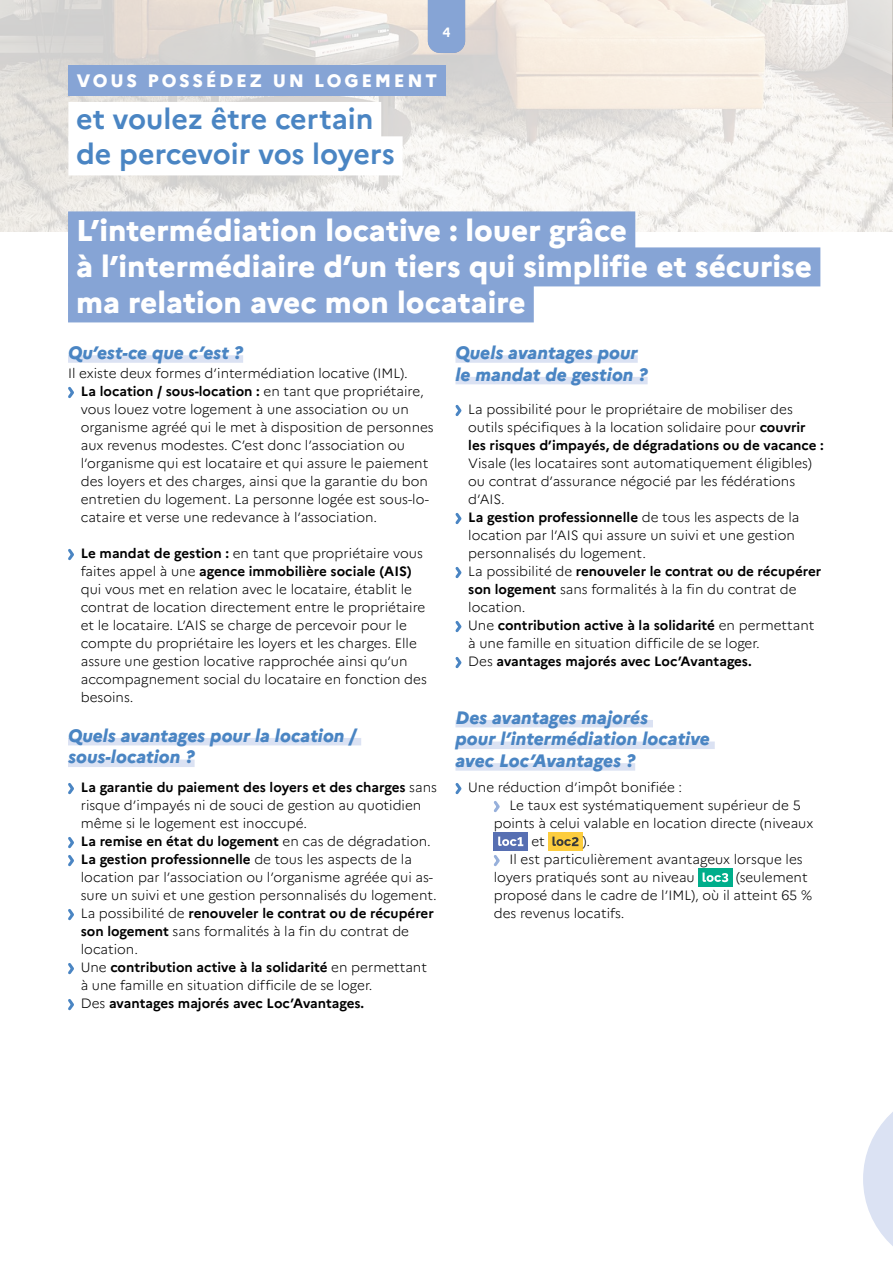
<style>
.page{position:relative;width:893px;height:1263px;background:#fff}
.page>*{position:absolute;margin:0;border:0;box-sizing:border-box;transform-origin:0 0}
.t1{font:800 30px/36px "Marianne";color:#fff}
.t2{font:700 28.65px/34.3px "Marianne";color:#4a85c3}
.t3{font:italic 800 18px/21.6px "Marianne";color:#4a85c3}
.t4{font:800 18px "Marianne";letter-spacing:.15em;color:#fff}
.t5{font:300 13.5px/18px "Marianne";color:#000}
.t6{font:700 13.5px "Marianne";color:#fff}
.s1{font-weight:700}
</style>
<div class="page">
<img style="left:0;top:0;width:893px;height:232px">
<div style="left:68px;top:211px;width:567px;height:39px;background:#86a4d5"></div>
<div style="left:68px;top:247px;width:752px;height:39px;background:#86a4d5"></div>
<div style="left:68px;top:283px;width:466px;height:39px;background:#86a4d5"></div>
<div style="left:68px;top:355px;width:175px;height:8px;background:#dbe2f3"></div>
<div style="left:68px;top:738px;width:293px;height:7px;background:#dbe2f3"></div>
<div style="left:68px;top:759px;width:127px;height:8px;background:#dbe2f3"></div>
<svg style="left:68px;top:386px;width:6px;height:13px"></svg>
<svg style="left:68px;top:548px;width:6px;height:13px"></svg>
<svg style="left:68px;top:783px;width:6px;height:12px"></svg>
<svg style="left:68px;top:837px;width:6px;height:30px"></svg>
<svg style="left:68px;top:909px;width:6px;height:12px"></svg>
<svg style="left:68px;top:963px;width:6px;height:12px"></svg>
<svg style="left:68px;top:999px;width:6px;height:12px"></svg>
<div style="left:455px;top:355px;width:183px;height:8px;background:#dbe2f3"></div>
<div style="left:455px;top:377px;width:193px;height:7px;background:#dbe2f3"></div>
<div style="left:455px;top:720px;width:198px;height:7px;background:#dbe2f3"></div>
<div style="left:455px;top:741px;width:260px;height:8px;background:#dbe2f3"></div>
<div style="left:455px;top:763px;width:180px;height:8px;background:#dbe2f3"></div>
<svg style="left:455px;top:405px;width:7px;height:11px"></svg>
<svg style="left:455px;top:513px;width:7px;height:11px"></svg>
<svg style="left:455px;top:567px;width:7px;height:12px"></svg>
<svg style="left:455px;top:621px;width:7px;height:12px"></svg>
<svg style="left:455px;top:657px;width:7px;height:12px"></svg>
<svg style="left:455px;top:783px;width:7px;height:12px"></svg>
<svg style="left:493px;top:801px;width:7px;height:12px"></svg>
<div style="left:494px;top:832px;width:34px;height:18px;background:#576fb2"></div>
<svg style="left:498px;top:836px;width:25px;height:10px"></svg>
<div style="left:548px;top:832px;width:34px;height:18px;background:#fdcd3e"></div>
<svg style="left:552px;top:836px;width:26px;height:10px"></svg>
<svg style="left:493px;top:855px;width:7px;height:12px"></svg>
<div style="left:698px;top:868px;width:34px;height:18px;background:#00ae8b"></div>
<svg style="left:703px;top:872px;width:25px;height:10px"></svg>
<div style="left:68px;top:102px;width:313px;height:39px;background:#fff"></div>
<div style="left:68px;top:136px;width:335px;height:39px;background:#fff"></div>
<div style="left:68px;top:65px;width:377px;height:30px;background:#86a4d5"></div>
<svg style="left:863px;top:1112px;width:30px;height:134px"></svg>
<div style="left:428px;top:0;width:37px;height:53px;background:#86a4d5"></div>
<p class="t6" style="left:442px;top:24px;width:10px">4</p>
<h3 class="t4" style="left:77px;top:69px;width:362px">VOUS POSSÉDEZ UN LOGEMENT</h3>
<h2 class="t2" style="left:76px;top:102px;width:320px">et voulez être certain de percevoir vos loyers</h2>
<h1 class="t1" style="left:76px;top:212px;width:738px">L’intermédiation locative : louer grâce<br>à l’intermédiaire d’un tiers qui simplifie et sécurise ma relation avec mon locataire</h1>
<h3 class="t3" style="left:68px;top:342px;width:177px">Qu’est-ce que c’est ?</h3>
<p class="t5" style="left:81px;top:364px;width:355px;text-indent:-13px">Il existe deux formes d’intermédiation locative (IML).<br><span class="s1">La location / sous-location :</span> en tant que propriétaire, vous louez votre logement à une association ou un organisme agréé qui le met à disposition de personnes aux revenus modestes. C’est donc l’association ou l’organisme qui est locataire et qui assure le paiement des loyers et des charges, ainsi que la garantie du bon entretien du logement. La personne logée est sous-lo&shy;cataire et verse une redevance à l’association.</p>
<p class="t5" style="left:81px;top:544px;width:348px"><span class="s1">Le mandat de gestion :</span> en tant que propriétaire vous faites appel à une <span class="s1">agence immobilière sociale (AIS) </span>qui vous met en relation avec le locataire, établit le contrat de location directement entre le propriétaire et le locataire. L’AIS se charge de percevoir pour le compte du propriétaire les loyers et les charges. Elle assure une gestion locative rapprochée ainsi qu’un accompagnement social du locataire en fonction des besoins.</p>
<h3 class="t3" style="left:68px;top:724px;width:290px">Quels avantages pour la location / sous-location ?</h3>
<p class="t5" style="left:81px;top:778px;width:358px"><span class="s1">La garantie du paiement des loyers et des charges</span> sans risque d’impayés ni de souci de gestion au quotidien même si le logement est inoccupé.<br><span class="s1">La remise en état du logement</span> en cas de dégradation.<br><span class="s1">La gestion professionnelle</span> de tous les aspects de la location par l’association ou l’organisme agréée qui as&shy;sure un suivi et une gestion personnalisés du logement.<br>La possibilité de <span class="s1">renouveler le contrat ou de récupérer son logement</span> sans formalités à la fin du contrat de location.<br>Une <span class="s1">contribution active à la solidarité</span> en permettant à une famille en situation difficile de se loger.<br>Des <span class="s1">avantages majorés avec Loc’Avantages.</span></p>
<h3 class="t3" style="left:455px;top:342px;width:194px">Quels avantages pour le mandat de gestion ?</h3>
<p class="t5" style="left:468px;top:400px;width:357px">La possibilité pour le propriétaire de mobiliser des outils spécifiques à la location solidaire pour <span class="s1">couvrir les risques d’impayés, de dégradations ou de vacance :</span></p>
<p class="t5" style="left:468px;top:454px;width:355px">Visale (les locataires sont automatiquement éligibles) ou contrat d’assurance négocié par les fédérations d’AIS.<br><span class="s1">La gestion professionnelle</span> de tous les aspects de la location par l’AIS qui assure un suivi et une gestion personnalisés du logement.<br>La possibilité de <span class="s1">renouveler le contrat ou de récupérer son logement</span> sans formalités à la fin du contrat de location.<br>Une <span class="s1">contribution active à la solidarité</span> en permettant à une famille en situation difficile de se loger.<br>Des <span class="s1">avantages majorés avec Loc’Avantages.</span></p>
<h3 class="t3" style="left:455px;top:706px;width:256px">Des avantages majorés<br>pour l’intermédiation locative avec Loc’Avantages ?</h3>
<p class="t5" style="left:468px;top:778px;width:215px">Une réduction d’impôt bonifiée :</p>
<p class="t5" style="left:509px;top:796px;width:293px">Le taux est systématiquement supérieur de 5</p>
<p class="t5" style="left:494px;top:814px;width:321px">points à celui valable en location directe (niveaux</p>
<p class="t5" style="left:531px;top:832px;width:15px">et</p>
<p class="t5" style="left:582px;top:832px;width:9px">).</p>
<p class="t5" style="left:509px;top:850px;width:295px">Il est particulièrement avantageux lorsque les</p>
<p class="t5" style="left:494px;top:868px;width:202px">loyers pratiqués sont au niveau</p>
<p class="t5" style="left:494px;top:868px;width:320px;text-indent:242px">(seulement proposé dans le cadre de l’IML), où il atteint 65 % des revenus locatifs.</p>
</div>
